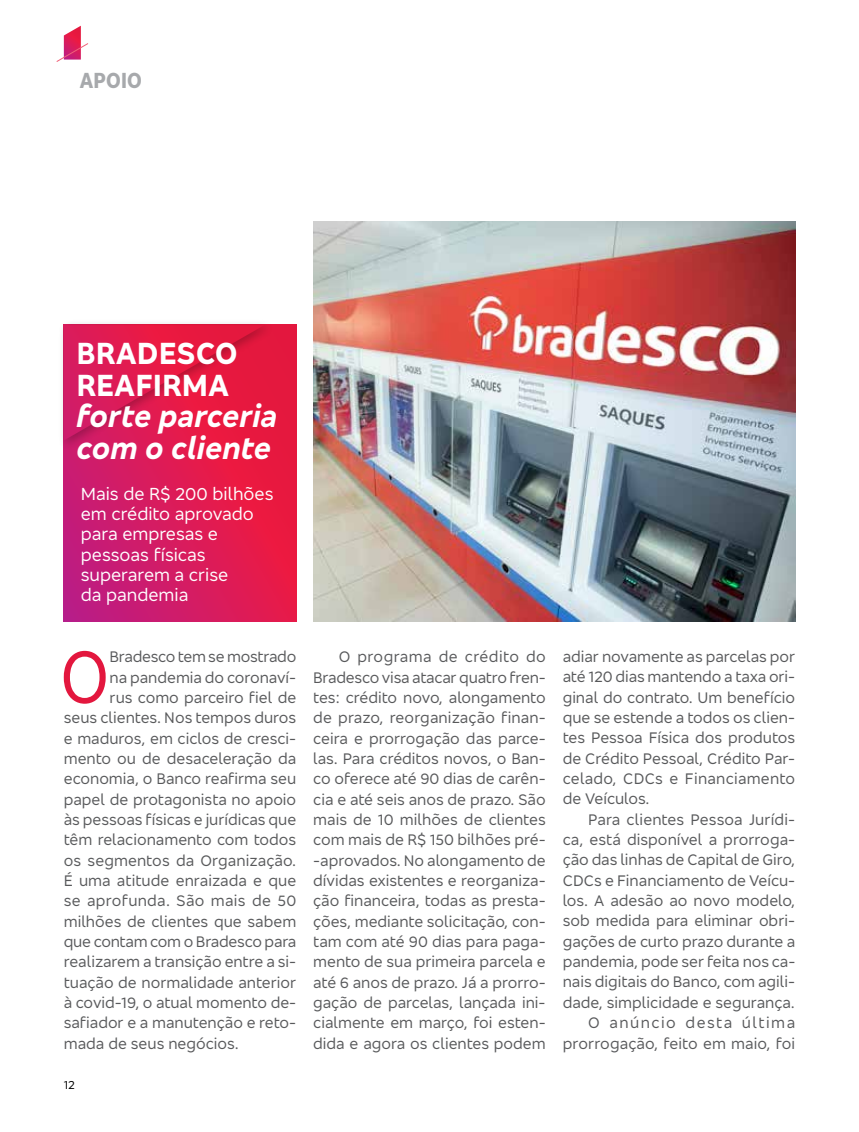
<style>
.page{position:relative;width:859px;height:1132px;background:#fff}
.page>*{position:absolute;margin:0;border:0;box-sizing:border-box;transform-origin:0 0}
.t1{font:condensed 75.9px "Bradesco Sans";color:#e3173e}
.t2{font:italic 700 31.5px/31.5px "Bradesco Sans";color:#fff;scale:.95 1}
.t3{font:700 31.5px/31.5px "Bradesco Sans";color:#fff;scale:.95 1}
.t4{font:700 condensed 22.5px "Bradesco Sans";letter-spacing:-.02em;color:#a7a9ac}
.t5{font:18px/20.2px "Bradesco Sans";color:#fff}
.t6{font:15.75px/20.2px "Bradesco Sans";color:#58595b;text-align:justify}
.t7{font:15.75px "Bradesco Sans";letter-spacing:.02em;color:#58595b}
.t8{font:12px "Bradesco Sans";color:#000}
</style>
<div class="page">
<img style="left:313px;top:221px;width:482px;height:400px">
<div style="left:64px;top:325px;width:232px;height:296px;background:linear-gradient(to right,#c21d7d,#ed193c)"></div>
<div style="left:58px;top:318px;width:217px;height:133px;background:#000;opacity:.25"></div>
<svg style="left:64px;top:325px;width:200px;height:115px;background:#e0194b"></svg>
<svg style="left:56px;top:26px;width:33px;height:36px"></svg>
<h3 class="t4" style="left:79px;top:65px;width:64px">APOIO</h3>
<h2 class="t3" style="left:77px;top:336px;width:171px">BRADESCO<br>REAFIRMA</h2>
<h2 class="t2" style="left:77px;top:399px;width:213px">forte parceria com o cliente</h2>
<p class="t5" style="left:81px;top:482px;width:194px">Mais de R$ 200 bilhões em crédito aprovado para empresas e pessoas físicas superarem a crise<br>da pandemia</p>
<h1 class="t1" style="left:60px;top:628px;width:51px">O</h1>
<p class="t6" style="left:110px;top:646px;width:188px">Bradesco tem se mostrado</p>
<p class="t6" style="left:110px;top:666px;width:188px">na pandemia do coronaví-</p>
<p class="t6" style="left:110px;top:686px;width:188px">rus como parceiro fiel de</p>
<p class="t6" style="left:64px;top:707px;width:234px">seus clientes. Nos tempos duros</p>
<p class="t6" style="left:64px;top:727px;width:234px">e maduros, em ciclos de cresci-</p>
<p class="t6" style="left:64px;top:747px;width:234px">mento ou de desaceleração da</p>
<p class="t6" style="left:64px;top:768px;width:234px">economia, o Banco reafirma seu</p>
<p class="t6" style="left:64px;top:788px;width:234px">papel de protagonista no apoio</p>
<p class="t6" style="left:64px;top:808px;width:234px">às pessoas físicas e jurídicas que</p>
<p class="t6" style="left:64px;top:828px;width:234px">têm relacionamento com todos</p>
<p class="t6" style="left:64px;top:849px;width:234px">os segmentos da Organização.</p>
<p class="t6" style="left:64px;top:869px;width:234px">É uma atitude enraizada e que</p>
<p class="t7" style="left:64px;top:890px;width:234px">se aprofunda. São mais de 50</p>
<p class="t6" style="left:64px;top:910px;width:234px">milhões de clientes que sabem</p>
<p class="t6" style="left:64px;top:930px;width:234px">que contam com o Bradesco para</p>
<p class="t6" style="left:64px;top:950px;width:234px">realizarem a transição entre a si-</p>
<p class="t6" style="left:64px;top:971px;width:234px">tuação de normalidade anterior</p>
<p class="t6" style="left:64px;top:991px;width:234px">à covid-19, o atual momento de-</p>
<p class="t6" style="left:64px;top:1011px;width:234px">safiador e a manutenção e reto-</p>
<p class="t6" style="left:64px;top:1032px;width:176px">mada de seus negócios.</p>
<p class="t8" style="left:64px;top:1076px;width:13px">12</p>
<p class="t6" style="left:313px;top:646px;width:234px;text-indent:26px">O programa de crédito do Bradesco visa atacar quatro fren&shy;tes: crédito novo, alongamento de prazo, reorganização finan&shy;ceira e prorrogação das parce&shy;las. Para créditos novos, o Ban&shy;co oferece até 90 dias de carên&shy;cia e até seis anos de prazo. São mais de 10 milhões de clientes com mais de R$ 150 bilhões pré--aprovados. No alongamento de dívidas existentes e reorganiza&shy;ção financeira, todas as presta&shy;ções, mediante solicitação, con&shy;tam com até 90 dias para paga&shy;mento de sua primeira parcela e até 6 anos de prazo. Já a prorro&shy;gação de parcelas, lançada ini&shy;cialmente em março, foi esten&shy;dida e agora os clientes podem</p>
<p class="t6" style="left:563px;top:645px;width:234px">adiar novamente as parcelas por até 120 dias mantendo a taxa ori&shy;ginal do contrato. Um benefício que se estende a todos os clien&shy;tes Pessoa Física dos produtos de Crédito Pessoal, Crédito Par&shy;celado, CDCs e Financiamento de Veículos.</p>
<p class="t6" style="left:563px;top:808px;width:234px;text-align:right">Para clientes Pessoa Jurídi-<br>ca, está disponível a prorroga&shy;ção das linhas de Capital de Giro,<br>CDCs e Financiamento de Veícu&shy;los. A adesão ao novo modelo, sob medida para eliminar obri&shy;gações de curto prazo durante a pandemia, pode ser feita nos ca&shy;nais digitais do Banco, com agili&shy;dade, simplicidade e segurança.<br>O anúncio desta última prorrogação, feito em maio, foi</p>
</div>
